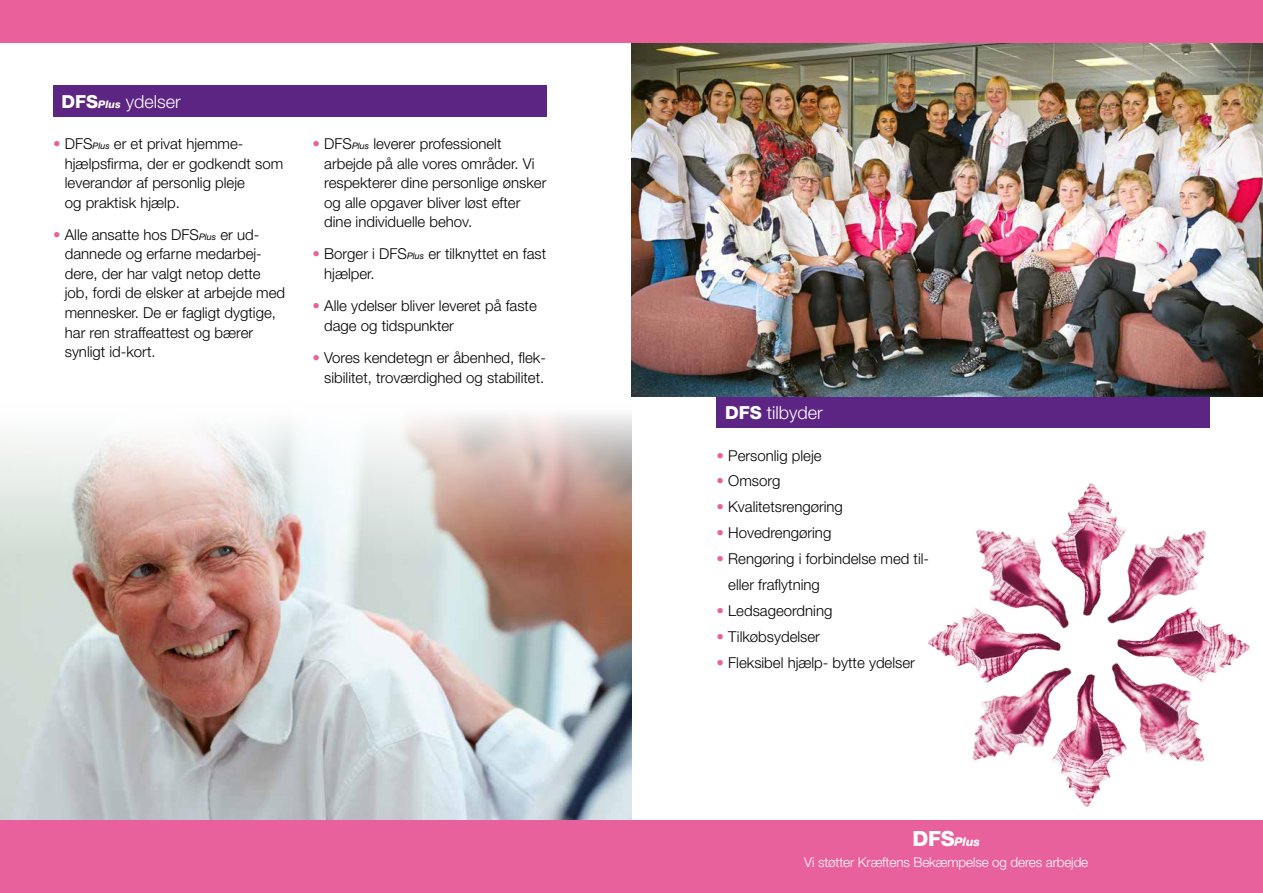
<style>
.page{position:relative;width:1263px;height:893px;background:#fff}
.page>*{position:absolute;margin:0;border:0;box-sizing:border-box;transform-origin:0 0}
.t1{font:300 18px "Helvetica Neue LT";color:#fff}
.t2{font:300 15px/19.5px "Helvetica Neue LT";color:#000}
.t3{font:300 13.5px "Helvetica Neue LT";letter-spacing:-.01em;color:#fff}
.t4{font:italic 800 12px "Helvetica Neue LT";color:#fff}
.s1{font-weight:800}
.s2{font-weight:800;font-style:italic;font-size:10.5px}
.s3{color:#e8619c}
.s4{font-weight:400;font-style:italic;font-size:9px}
.s5{font-style:normal;font-size:21px}
</style>
<div class="page">
<img style="left:0;top:415px;width:631px;height:406px">
<div style="left:0;top:821px;width:1263px;height:72px;background:#e8619c"></div>
<div style="left:716px;top:396px;width:494px;height:31px;background:#5c2483"></div>
<div style="left:53px;top:85px;width:493px;height:31px;background:#5c2483"></div>
<img style="left:1077px;top:483px;width:32px;height:20px">
<img style="left:1069px;top:787px;width:32px;height:20px">
<img style="left:1232px;top:633px;width:18px;height:29px">
<img style="left:928px;top:625px;width:19px;height:32px">
<img style="left:1082px;top:502px;width:150px;height:135px">
<img style="left:946px;top:638px;width:150px;height:150px">
<img style="left:1082px;top:637px;width:150px;height:150px">
<img style="left:947px;top:503px;width:150px;height:150px">
<img style="left:631px;top:43px;width:632px;height:353px">
<div style="left:0;top:0;width:1263px;height:43px;background:#e9609b"></div>
<p class="t1" style="left:62px;top:90px;width:121px"><span class="s1">DFS</span><span class="s2">Plus</span> ydelser</p>
<p class="t2" style="left:65px;top:134px;width:220px;text-indent:-12px"><span class="s3">•</span> DFS<span class="s4">Plus</span> er et privat hjemme&shy;hjælpsfirma, der er godkendt som leverandør af personlig pleje<br>og praktisk hjælp.</p>
<p class="t2" style="left:65px;top:225px;width:222px;text-indent:-12px"><span class="s3">•</span> Alle ansatte hos DFS<span class="s4">Plus</span> er ud&shy;dannede og erfarne medarbej&shy;dere, der har valgt netop dette job, fordi de elsker at arbejde med mennesker. De er fagligt dygtige, har ren straffeattest og bærer synligt id-kort.</p>
<p class="t2" style="left:324px;top:134px;width:224px;text-indent:-12px"><span class="s3">•</span> DFS<span class="s4">Plus</span> leverer professionelt arbejde på alle vores områder. Vi respekterer dine personlige ønsker og alle opgaver bliver løst efter dine individuelle behov.</p>
<p class="t2" style="left:324px;top:244px;width:223px;text-indent:-12px"><span class="s3">•</span> Borger i DFS<span class="s4">Plus</span> er tilknyttet en fast hjælper.</p>
<p class="t2" style="left:324px;top:296px;width:214px;text-indent:-12px"><span class="s3">•</span> Alle ydelser bliver leveret på faste dage og tidspunkter</p>
<p class="t2" style="left:313px;top:348px;width:235px;text-align:right"><span class="s3">•</span> Vores kendetegn er åbenhed, flek&shy;sibilitet, troværdighed og stabilitet.</p>
<p class="t1" style="left:725px;top:402px;width:99px"><span class="s1">DFS</span> tilbyder</p>
<p class="t2" style="left:716px;top:445px;width:107px"><span class="s3">•</span> Personlig pleje</p>
<p class="t2" style="left:716px;top:471px;width:65px"><span class="s3">•</span> Omsorg</p>
<p class="t2" style="left:716px;top:497px;width:128px"><span class="s3">•</span> Kvalitetsrengøring</p>
<p class="t2" style="left:716px;top:523px;width:116px"><span class="s3">•</span> Hovedrengøring</p>
<p class="t2" style="left:728px;top:546px;width:202px;line-height:26px;text-indent:-12px"><span class="s3">•</span> Rengøring i forbindelse med til&shy;eller fraflytning</p>
<p class="t2" style="left:716px;top:601px;width:117px"><span class="s3">•</span> Ledsageordning</p>
<p class="t2" style="left:716px;top:627px;width:105px"><span class="s3">•</span> Tilkøbsydelser</p>
<p class="t2" style="left:716px;top:652px;width:200px"><span class="s3">•</span> Fleksibel hjælp- bytte ydelser</p>
<p class="t4" style="left:912px;top:835px;width:69px"><span class="s5">DFS</span>Plus</p>
<p class="t3" style="left:804px;top:854px;width:286px">Vi støtter Kræftens Bekæmpelse og deres arbejde</p>
</div>
